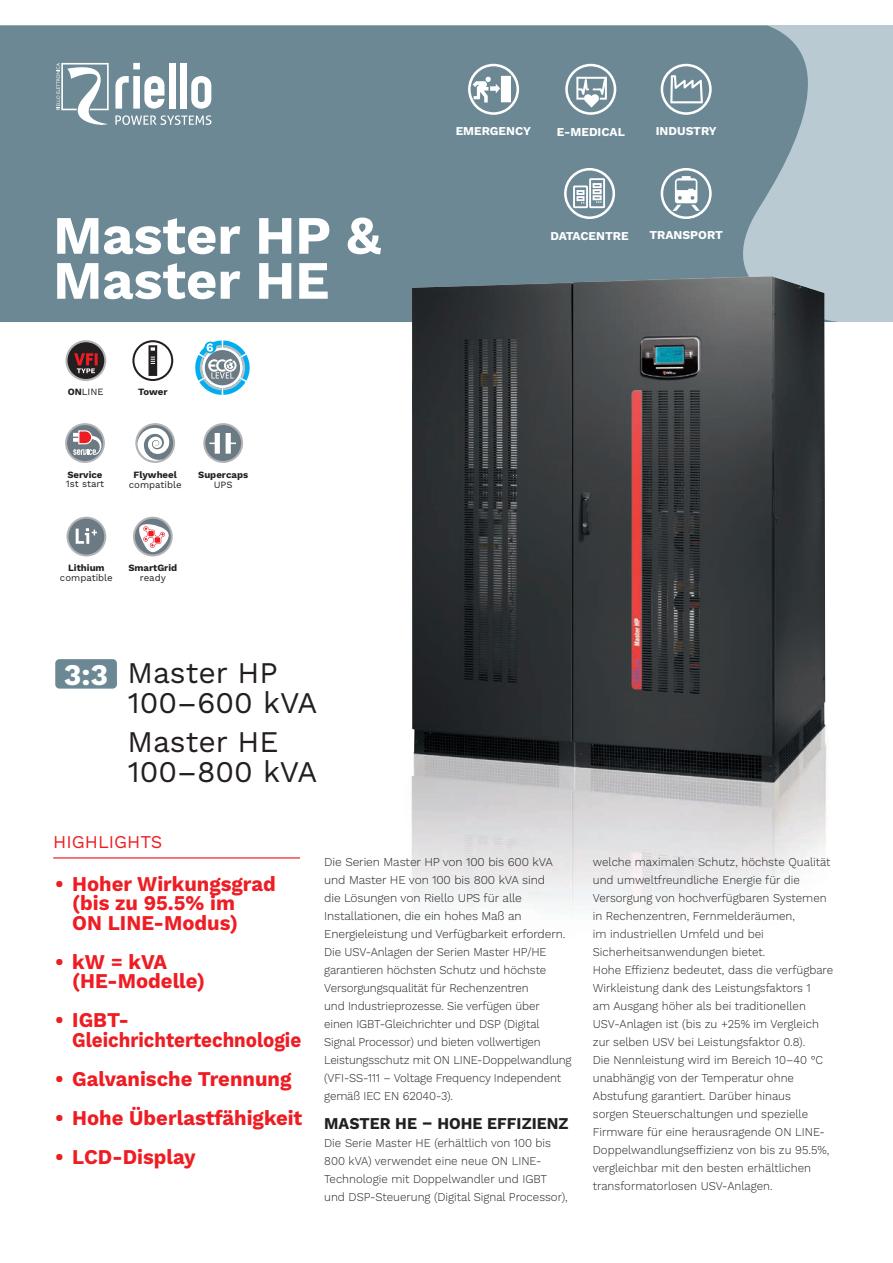
<style>
.page{position:relative;width:893px;height:1263px;background:#fff}
.page>*{position:absolute;margin:0;border:0;box-sizing:border-box;transform-origin:0 0}
.t1{font:700 54px "Work Sans";color:#fff}
.TITOLI{font:30px "Work Sans";color:#231f20}
.t2{font:700 30px "Work Sans";color:#fff}
.t3{font:700 21px/19.5px "Work Sans";color:#ee1d23;scale:.96 1}
.t4{font:18px "Work Sans";color:#ee1d23}
.t5{font:700 16.5px "Work Sans";color:#231f20;scale:.96 1}
.t6{font:300 12px/18px "Work Sans";color:#231f20;scale:.96 1}
.t7{font:300 12px/18px "Work Sans";color:#231f20}
.t8{font:700 12px "Work Sans";color:#fff}
.testo{font:700 9.6px "Work Sans";color:#231f20}
.testo-2{font:9.6px "Work Sans";color:#231f20}
.s1{font-weight:700}
</style>
<div class="page">
<div style="left:0;top:26px;width:893px;height:296px;background:#bacad2"></div>
<div style="left:0;top:26px;width:808px;height:296px;background:#6c8895"></div>
<svg style="left:468px;top:64px;width:51px;height:51px"></svg>
<div style="left:471px;top:66px;width:45px;height:46px;background:#6c8895;border-radius:50%"></div>
<svg style="left:473px;top:76px;width:38px;height:27px"></svg>
<svg style="left:565px;top:64px;width:51px;height:51px"></svg>
<div style="left:568px;top:66px;width:46px;height:46px;background:#6c8895;border-radius:50%"></div>
<svg style="left:576px;top:77px;width:31px;height:31px"></svg>
<svg style="left:661px;top:64px;width:51px;height:51px"></svg>
<div style="left:663px;top:66px;width:46px;height:46px;background:#6c8895;border-radius:50%"></div>
<svg style="left:670px;top:75px;width:33px;height:28px"></svg>
<svg style="left:564px;top:168px;width:51px;height:51px"></svg>
<div style="left:567px;top:171px;width:45px;height:45px;background:#6c8895;border-radius:50%"></div>
<svg style="left:573px;top:178px;width:32px;height:30px"></svg>
<svg style="left:661px;top:168px;width:51px;height:51px"></svg>
<div style="left:663px;top:171px;width:46px;height:45px;background:#6c8895;border-radius:50%"></div>
<svg style="left:672px;top:176px;width:28px;height:35px"></svg>
<img style="left:404px;top:276px;width:433px;height:636px">
<svg style="left:132px;top:340px;width:41px;height:41px"></svg>
<svg style="left:65px;top:340px;width:41px;height:41px"></svg>
<div style="left:68px;top:342px;width:36px;height:37px;background:#231f20;border-radius:50%"></div>
<svg style="left:74px;top:353px;width:24px;height:20px"></svg>
<hr style="left:53px;top:857px;width:247px;height:1px;background:#ee1d23">
<div style="left:55px;top:659px;width:62px;height:30px;background:#6c8895;border-radius:4px"></div>
<svg style="left:133px;top:517px;width:40px;height:39px"></svg>
<div style="left:135px;top:519px;width:36px;height:35px;background:#6b7a83;border-radius:50%"></div>
<svg style="left:136px;top:522px;width:34px;height:32px"></svg>
<svg style="left:203px;top:423px;width:40px;height:40px"></svg>
<div style="left:205px;top:425px;width:36px;height:36px;background:#6b7a83;border-radius:50%"></div>
<svg style="left:209px;top:433px;width:11px;height:21px"></svg>
<svg style="left:226px;top:433px;width:10px;height:21px"></svg>
<svg style="left:65px;top:423px;width:40px;height:40px"></svg>
<div style="left:67px;top:425px;width:36px;height:36px;background:#6b7a83;border-radius:50%"></div>
<svg style="left:73px;top:430px;width:32px;height:25px"></svg>
<svg style="left:135px;top:423px;width:40px;height:40px"></svg>
<div style="left:137px;top:425px;width:36px;height:36px;background:#6b7a83;border-radius:50%"></div>
<svg style="left:137px;top:428px;width:32px;height:33px"></svg>
<svg style="left:66px;top:517px;width:40px;height:39px"></svg>
<div style="left:68px;top:519px;width:36px;height:35px;background:#6b7a83;border-radius:50%"></div>
<svg style="left:76px;top:528px;width:21px;height:16px"></svg>
<svg style="left:195px;top:340px;width:55px;height:55px"></svg>
<svg style="left:115px;top:63px;width:49px;height:46px;background:#aabac2"></svg>
<div style="left:169px;top:63px;width:7px;height:46px;background:#fff"></div>
<div style="left:180px;top:63px;width:7px;height:46px;background:#fff"></div>
<svg style="left:191px;top:76px;width:20px;height:33px"></svg>
<svg style="left:115px;top:115px;width:96px;height:10px"></svg>
<svg style="left:56px;top:62px;width:53px;height:65px;background:#96aab3"></svg>
<p class="t1" style="left:53px;top:204px;width:329px">Master HP &amp;</p>
<p class="t1" style="left:53px;top:249px;width:278px">Master HE</p>
<p class="testo-2" style="left:68px;top:386px;width:37px"><span class="s1">ON</span>LINE</p>
<p class="testo" style="left:138px;top:386px;width:31px">Tower</p>
<p class="testo" style="left:67px;top:469px;width:37px">Service</p>
<p class="testo-2" style="left:66px;top:478px;width:40px">1st start</p>
<p class="testo" style="left:134px;top:469px;width:45px">Flywheel</p>
<p class="testo-2" style="left:129px;top:479px;width:54px">compatible</p>
<p class="testo" style="left:198px;top:469px;width:52px">Supercaps</p>
<p class="testo-2" style="left:214px;top:479px;width:20px">UPS</p>
<p class="testo" style="left:68px;top:563px;width:38px">Lithium</p>
<p class="testo-2" style="left:60px;top:572px;width:54px">compatible</p>
<p class="testo" style="left:128px;top:563px;width:50px">SmartGrid</p>
<p class="testo-2" style="left:140px;top:572px;width:27px">ready</p>
<p class="t2" style="left:64px;top:658px;width:46px">3:3</p>
<p class="TITOLI" style="left:128px;top:655px;width:152px">Master HP</p>
<p class="TITOLI" style="left:128px;top:685px;width:191px">100–600 kVA</p>
<p class="TITOLI" style="left:128px;top:724px;width:153px">Master HE</p>
<p class="TITOLI" style="left:128px;top:754px;width:191px">100–800 kVA</p>
<p class="t4" style="left:53px;top:831px;width:110px">HIGHLIGHTS</p>
<p class="t8" style="left:456px;top:124px;width:77px">EMERGENCY</p>
<p class="t8" style="left:557px;top:125px;width:70px">E-MEDICAL</p>
<p class="t8" style="left:656px;top:124px;width:62px">INDUSTRY</p>
<p class="t8" style="left:550px;top:229px;width:80px">DATACENTRE</p>
<p class="t8" style="left:649px;top:228px;width:75px">TRANSPORT</p>
<p class="t3" style="left:72px;top:875px;width:213px;text-indent:-17px">• Hoher Wirkungsgrad (bis zu 95.5% im<br>ON LINE-Modus)</p>
<p class="t3" style="left:72px;top:953px;width:140px;text-indent:-17px">• kW = kVA (HE-Modelle)</p>
<p class="t3" style="left:72px;top:1011px;width:240px;text-indent:-17px">• IGBT-<br>Gleichrichtertechnologie</p>
<p class="t3" style="left:55px;top:1070px;width:247px">• Galvanische Trennung</p>
<p class="t3" style="left:55px;top:1109px;width:259px">• Hohe Überlastfähigkeit</p>
<p class="t3" style="left:55px;top:1148px;width:148px">• LCD-Display</p>
<p class="t7" style="left:324px;top:853px;width:249px">Die Serien Master HP von 100 bis 600 kVA und Master HE von 100 bis 800 kVA sind<br>die Lösungen von Riello UPS für alle Installationen, die ein hohes Maß an Energieleistung und Verfügbarkeit erfordern.<br>Die USV-Anlagen der Serien Master HP/HE garantieren höchsten Schutz und höchste Versorgungsqualität für Rechenzentren<br>und Industrieprozesse. Sie verfügen über einen IGBT-Gleichrichter und DSP (Digital Signal Processor) und bieten vollwertigen Leistungsschutz mit ON LINE-Doppelwandlung (VFI-SS-111 – Voltage Frequency Independent gemäß IEC EN 62040-3).</p>
<p class="t5" style="left:324px;top:1114px;width:256px">MASTER HE – HOHE EFFIZIENZ</p>
<p class="t6" style="left:324px;top:1134px;width:255px">Die Serie Master HE (erhältlich von 100 bis 800 kVA) verwendet eine neue ON LINE-Technologie mit Doppelwandler und IGBT und DSP-Steuerung (Digital Signal Processor),</p>
<p class="t6" style="left:593px;top:853px;width:249px">welche maximalen Schutz, höchste Qualität und umweltfreundliche Energie für die Versorgung von hochverfügbaren Systemen in Rechenzentren, Fernmelderäumen,<br>im industriellen Umfeld und bei Sicherheitsanwendungen bietet.</p>
<p class="t6" style="left:593px;top:961px;width:252px">Hohe Effizienz bedeutet, dass die verfügbare Wirkleistung dank des Leistungsfaktors 1<br>am Ausgang höher als bei traditionellen USV-Anlagen ist (bis zu +25% im Vergleich zur selben USV bei Leistungsfaktor 0.8).<br>Die Nennleistung wird im Bereich 10–40 °C unabhängig von der Temperatur ohne Abstufung garantiert. Darüber hinaus<br>sorgen Steuerschaltungen und spezielle Firmware für eine herausragende ON LINE-Doppelwandlungseffizienz von bis zu 95.5%, vergleichbar mit den besten erhältlichen transformatorlosen USV-Anlagen.</p>
</div>
